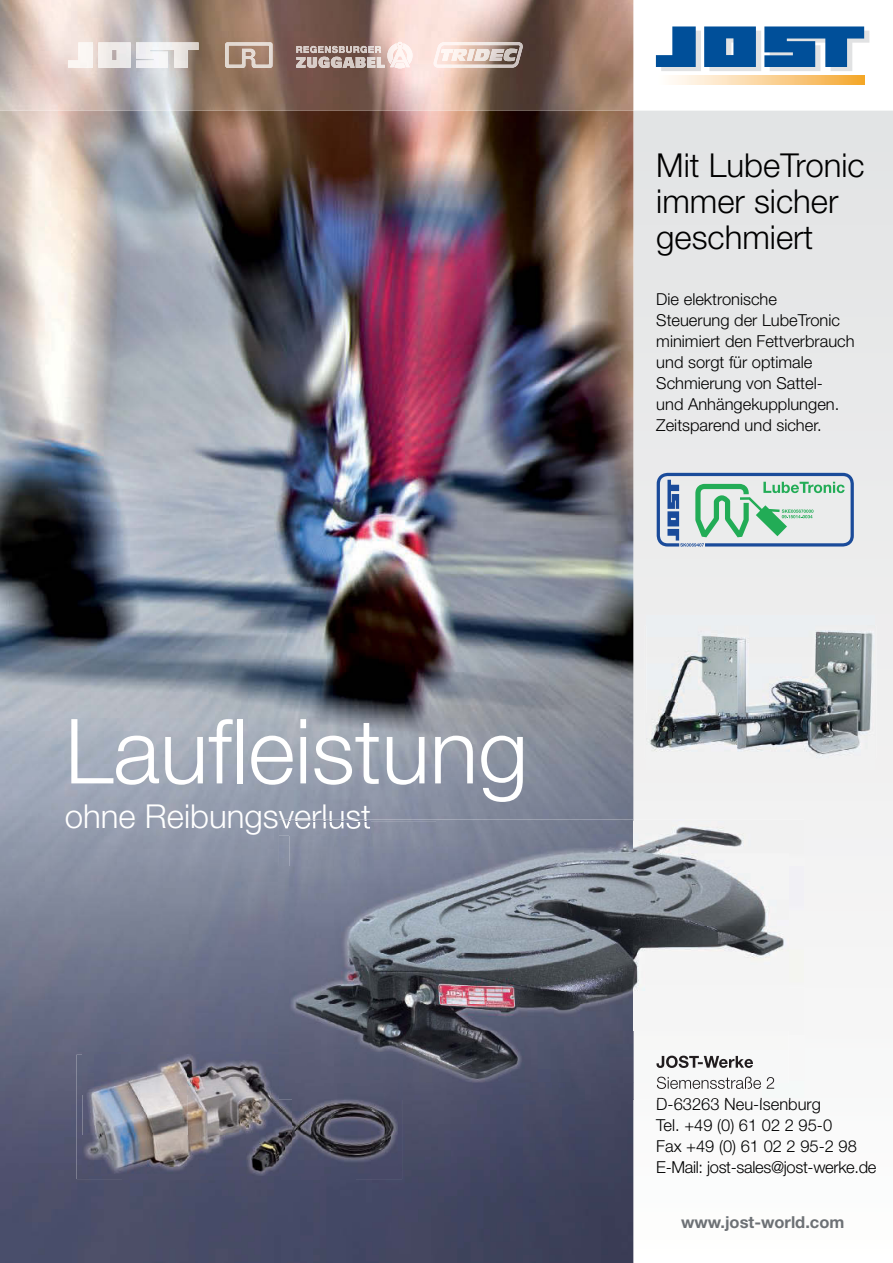
<style>
.page{position:relative;width:893px;height:1263px;background:#fff}
.page>*{position:absolute;margin:0;border:0;box-sizing:border-box;transform-origin:0 0}
.t1{font:300 90px "Helvetica Neue LT";color:#fff}
.t2{font:300 33px/36px "Helvetica Neue LT";color:#000}
.t3{font:300 33px "Helvetica Neue LT";color:#fff}
.t4{font:300 16.5px/21px "Helvetica Neue LT";color:#000}
.t5{font:700 16.5px "Helvetica Neue LT";color:#6d7175}
</style>
<div class="page">
<img style="left:0;top:0;width:634px;height:1263px">
<svg style="left:634px;top:111px;width:259px;height:836px"></svg>
<img style="left:225px;top:42px;width:47px;height:26px">
<img style="left:68px;top:42px;width:131px;height:26px">
<img style="left:433px;top:42px;width:90px;height:26px">
<svg style="left:441px;top:49px;width:10px;height:12px"></svg>
<img style="left:451px;top:49px;width:16px;height:12px">
<svg style="left:467px;top:49px;width:7px;height:12px"></svg>
<img style="left:474px;top:49px;width:30px;height:12px">
<svg style="left:504px;top:49px;width:13px;height:12px"></svg>
<img style="left:387px;top:43px;width:25px;height:25px">
<img style="left:390px;top:42px;width:20px;height:25px">
<svg style="left:296px;top:46px;width:89px;height:22px"></svg>
<svg style="left:634px;top:26px;width:235px;height:85px"></svg>
<svg style="left:656px;top:76px;width:208px;height:9px"></svg>
<img style="left:279px;top:819px;width:525px;height:47px">
<img style="left:279px;top:866px;width:10px;height:186px">
<img style="left:398px;top:1083px;width:363px;height:17px">
<div style="left:761px;top:866px;width:43px;height:232px;background:#f5f5f5"></div>
<img style="left:343px;top:819px;width:27px;height:3px">
<svg style="left:279px;top:819px;width:64px;height:16px"></svg>
<svg style="left:761px;top:1083px;width:13px;height:6px"></svg>
<svg style="left:657px;top:1083px;width:104px;height:6px"></svg>
<hr style="left:657px;top:1098px;width:147px;height:2px;background:#f8f8f8">
<hr style="left:657px;top:1098px;width:139px;height:2px;background:#211e1e">
<img style="left:289px;top:822px;width:500px;height:261px">
<img style="left:343px;top:822px;width:27px;height:13px">
<svg style="left:289px;top:822px;width:54px;height:13px"></svg>
<svg style="left:656px;top:1056px;width:97px;height:12px"></svg>
<img style="left:761px;top:1077px;width:13px;height:6px">
<img style="left:657px;top:1077px;width:104px;height:6px">
<img style="left:646px;top:615px;width:228px;height:154px">
<img style="left:83px;top:1052px;width:196px;height:43px">
<svg style="left:279px;top:1052px;width:10px;height:3px"></svg>
<img style="left:289px;top:1052px;width:109px;height:3px">
<img style="left:77px;top:1055px;width:46px;height:124px">
<img style="left:356px;top:1100px;width:46px;height:79px">
<img style="left:123px;top:1175px;width:233px;height:4px">
<img style="left:398px;top:1055px;width:4px;height:28px">
<img style="left:83px;top:1095px;width:210px;height:40px">
<img style="left:293px;top:1100px;width:105px;height:35px">
<img style="left:83px;top:1135px;width:315px;height:40px">
<div style="left:279px;top:1055px;width:119px;height:45px;background:#575a73"></div>
<svg style="left:655px;top:471px;width:204px;height:80px"></svg>
<h1 class="t1" style="left:65px;top:696px;width:465px">Laufleistung</h1>
<h2 class="t3" style="left:65px;top:796px;width:308px">ohne Reibungsverlust</h2>
<h2 class="t2" style="left:656px;top:147px;width:210px">Mit LubeTronic immer sicher geschmiert</h2>
<p class="t4" style="left:656px;top:288px;width:200px">Die elektronische<br>Steuerung der LubeTronic minimiert den Fettverbrauch und sorgt für optimale<br>Schmierung von Sattel-<br>und Anhängekupplungen.<br>Zeitsparend und sicher.</p>
<p class="t4" style="left:656px;top:1093px;width:222px">D-63263 Neu-Isenburg<br>Tel. +49 (0) 61 02 2 95-0<br>Fax +49 (0) 61 02 2 95-2 98<br>E-Mail: jost-sales@jost-werke.de</p>
<p class="t5" style="left:681px;top:1212px;width:165px">www.jost-world.com</p>
</div>
